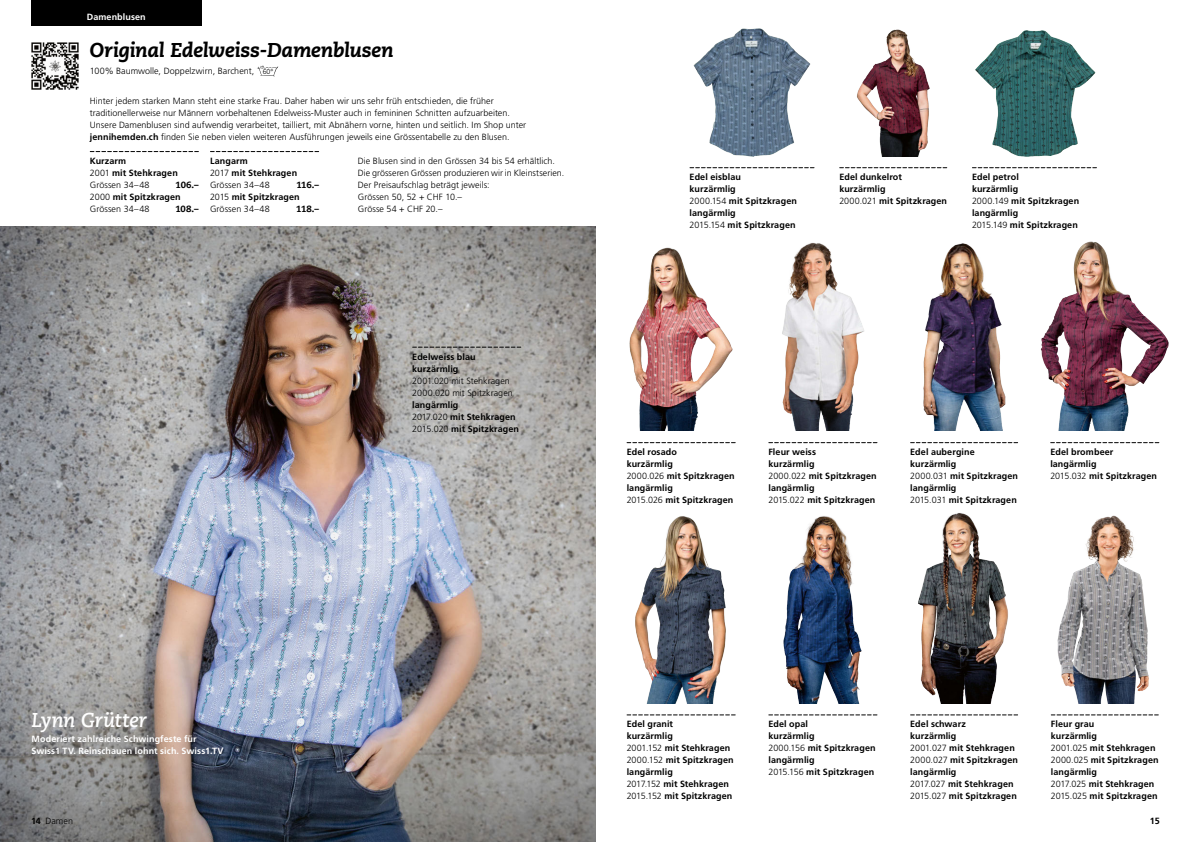
<style>
.page{position:relative;width:1191px;height:842px;background:#fff}
.page>*{position:absolute;margin:0;border:0;box-sizing:border-box;transform-origin:0 0}
.t1{font:italic 800 20px "Caecilia LT Std";letter-spacing:-.015em;color:#000}
.t2{font:italic 700 20px "Caecilia LT Std";letter-spacing:-.01em;color:#fff}
.t3{font:700 9px/12px "Frutiger LT Pro";letter-spacing:.01em;color:#000}
.t4{font:300 9px/12px "Frutiger LT Pro";letter-spacing:.005em;color:#000}
.t5{font:700 9px/12px "Frutiger LT Pro";letter-spacing:.01em;color:#fff}
.t6{font:300 9px "Frutiger LT Std";letter-spacing:.01em;color:#000}
.t7{font:800 9px "Caecilia LT Std";letter-spacing:-.015em;color:#000}
.s1{font-size:7px}
.s2{font-weight:700}
.s3{font-weight:300}
</style>
<div class="page">
<img style="left:923px;top:243px;width:83px;height:188px">
<img style="left:1040px;top:241px;width:129px;height:190px">
<img style="left:782px;top:243px;width:82px;height:188px">
<img style="left:629px;top:247px;width:104px;height:184px">
<img style="left:918px;top:513px;width:90px;height:190px">
<img style="left:635px;top:516px;width:91px;height:187px">
<img style="left:783px;top:516px;width:79px;height:187px">
<img style="left:1057px;top:515px;width:92px;height:188px">
<img style="left:31px;top:43px;width:48px;height:47px">
<img style="left:0;top:226px;width:595px;height:616px">
<img style="left:857px;top:29px;width:73px;height:127px">
<img style="left:975px;top:30px;width:121px;height:126px">
<img style="left:693px;top:28px;width:118px;height:128px">
<svg style="left:1050px;top:442px;width:108px;height:1px"></svg>
<svg style="left:910px;top:442px;width:107px;height:1px"></svg>
<svg style="left:769px;top:442px;width:108px;height:1px"></svg>
<svg style="left:627px;top:442px;width:108px;height:1px"></svg>
<svg style="left:413px;top:347px;width:108px;height:1px"></svg>
<svg style="left:627px;top:714px;width:108px;height:1px"></svg>
<svg style="left:769px;top:714px;width:108px;height:1px"></svg>
<svg style="left:910px;top:714px;width:107px;height:1px"></svg>
<svg style="left:1051px;top:714px;width:107px;height:1px"></svg>
<svg style="left:257px;top:65px;width:21px;height:11px"></svg>
<svg style="left:90px;top:151px;width:108px;height:1px"></svg>
<svg style="left:210px;top:151px;width:109px;height:1px"></svg>
<svg style="left:839px;top:167px;width:107px;height:1px"></svg>
<svg style="left:972px;top:167px;width:124px;height:1px"></svg>
<svg style="left:690px;top:167px;width:124px;height:1px"></svg>
<div style="left:31px;top:0;width:170px;height:26px;background:#000"></div>
<p class="t5" style="left:87px;top:11px;width:60px">Damenblusen</p>
<h1 class="t1" style="left:90px;top:38px;width:305px">Original Edelweiss-Damenblusen</h1>
<p class="t4" style="left:90px;top:65px;width:185px">100% Baumwolle, Doppelzwirn, Barchent, <span class="s1">60°</span></p>
<p class="t4" style="left:90px;top:95px;width:438px">Hinter jedem starken Mann steht eine starke Frau. Daher haben wir uns sehr früh entschieden, die früher traditionellerweise nur Männern vorbehaltenen Edelweiss-Muster auch in femininen Schnitten aufzuarbeiten.<br>Unsere Damenblusen sind aufwendig verarbeitet, tailliert, mit Abnähern vorne, hinten und seitlich. Im Shop unter <span class="s2">jennihemden.ch</span> finden Sie neben vielen weiteren Ausführungen jeweils eine Grössentabelle zu den Blusen.</p>
<p class="t3" style="left:90px;top:155px;width:89px">Kurzarm<br><span class="s3">2001</span> mit Stehkragen</p>
<p class="t6" style="left:90px;top:180px;width:61px">Grössen 34–48</p>
<p class="t7" style="left:175px;top:179px;width:25px">106.–</p>
<p class="t3" style="left:90px;top:191px;width:92px"><span class="s3">2000</span> mit Spitzkragen</p>
<p class="t6" style="left:90px;top:204px;width:61px">Grössen 34–48</p>
<p class="t7" style="left:175px;top:203px;width:25px">108.–</p>
<p class="t4" style="left:358px;top:155px;width:208px">Die Blusen sind in den Grössen 34 bis 54 erhältlich.<br>Die grösseren Grössen produzieren wir in Kleinstserien.<br>Der Preisaufschlag beträgt jeweils:<br>Grössen 50, 52 + CHF 10.–<br>Grösse 54 + CHF 20.–</p>
<p class="t3" style="left:210px;top:155px;width:89px">Langarm<br><span class="s3">2017</span> mit Stehkragen</p>
<p class="t6" style="left:210px;top:180px;width:61px">Grössen 34–48</p>
<p class="t7" style="left:296px;top:179px;width:24px">116.–</p>
<p class="t3" style="left:210px;top:191px;width:91px"><span class="s3">2015</span> mit Spitzkragen</p>
<p class="t6" style="left:210px;top:204px;width:61px">Grössen 34–48</p>
<p class="t7" style="left:296px;top:203px;width:24px">118.–</p>
<p class="t3" style="left:412px;top:351px;width:65px">Edelweiss blau kurzärmlig</p>
<p class="t4" style="left:412px;top:375px;width:102px">2001.020 mit Stehkragen<br>2000.020 mit Spitzkragen</p>
<p class="t3" style="left:412px;top:399px;width:108px">langärmlig<br><span class="s3">2017.020</span> mit Stehkragen<br><span class="s3">2015.020</span> mit Spitzkragen</p>
<p class="t3" style="left:689px;top:171px;width:109px">Edel eisblau<br>kurzärmlig<br><span class="s3">2000.154</span> mit Spitzkragen langärmlig<br><span class="s3">2015.154</span> mit Spitzkragen</p>
<p class="t3" style="left:839px;top:171px;width:109px">Edel dunkelrot kurzärmlig<br><span class="s3">2000.021</span> mit Spitzkragen</p>
<p class="t3" style="left:972px;top:171px;width:109px">Edel petrol<br>kurzärmlig<br><span class="s3">2000.149</span> mit Spitzkragen langärmlig<br><span class="s3">2015.149</span> mit Spitzkragen</p>
<p class="t3" style="left:626px;top:446px;width:110px">Edel rosado<br>kurzärmlig<br><span class="s3">2000.026</span> mit Spitzkragen langärmlig<br><span class="s3">2015.026</span> mit Spitzkragen</p>
<p class="t3" style="left:768px;top:446px;width:110px">Fleur weiss<br>kurzärmlig<br><span class="s3">2000.022</span> mit Spitzkragen langärmlig<br><span class="s3">2015.022</span> mit Spitzkragen</p>
<p class="t3" style="left:910px;top:446px;width:109px">Edel aubergine kurzärmlig<br><span class="s3">2000.031</span> mit Spitzkragen langärmlig<br><span class="s3">2015.031</span> mit Spitzkragen</p>
<p class="t3" style="left:1050px;top:446px;width:108px">Edel brombeer langärmlig<br><span class="s3">2015.032</span> mit Spitzkragen</p>
<h1 class="t2" style="left:32px;top:708px;width:117px">Lynn Grütter</h1>
<p class="t5" style="left:32px;top:733px;width:193px">Moderiert zahlreiche Schwingfeste für<br>Swiss1 TV. Reinschauen lohnt sich. Swiss1.TV</p>
<p class="t3" style="left:626px;top:718px;width:108px">Edel granit<br>kurzärmlig<br><span class="s3">2001.152</span> mit Stehkragen<br><span class="s3">2000.152</span> mit Spitzkragen langärmlig<br><span class="s3">2017.152</span> mit Stehkragen<br><span class="s3">2015.152</span> mit Spitzkragen</p>
<p class="t3" style="left:768px;top:718px;width:109px">Edel opal<br>kurzärmlig<br><span class="s3">2000.156</span> mit Spitzkragen langärmlig<br><span class="s3">2015.156</span> mit Spitzkragen</p>
<p class="t3" style="left:910px;top:718px;width:109px">Edel schwarz<br>kurzärmlig<br><span class="s3">2001.027</span> mit Stehkragen<br><span class="s3">2000.027</span> mit Spitzkragen langärmlig<br><span class="s3">2017.027</span> mit Stehkragen<br><span class="s3">2015.027</span> mit Spitzkragen</p>
<p class="t3" style="left:1051px;top:718px;width:109px">Fleur grau<br>kurzärmlig<br><span class="s3">2001.025</span> mit Stehkragen<br><span class="s3">2000.025</span> mit Spitzkragen langärmlig<br><span class="s3">2017.025</span> mit Stehkragen<br><span class="s3">2015.025</span> mit Spitzkragen</p>
<p class="t4" style="left:31px;top:815px;width:43px"><span class="s2">14</span> Damen</p>
<p class="t3" style="left:1150px;top:815px;width:11px">15</p>
</div>
